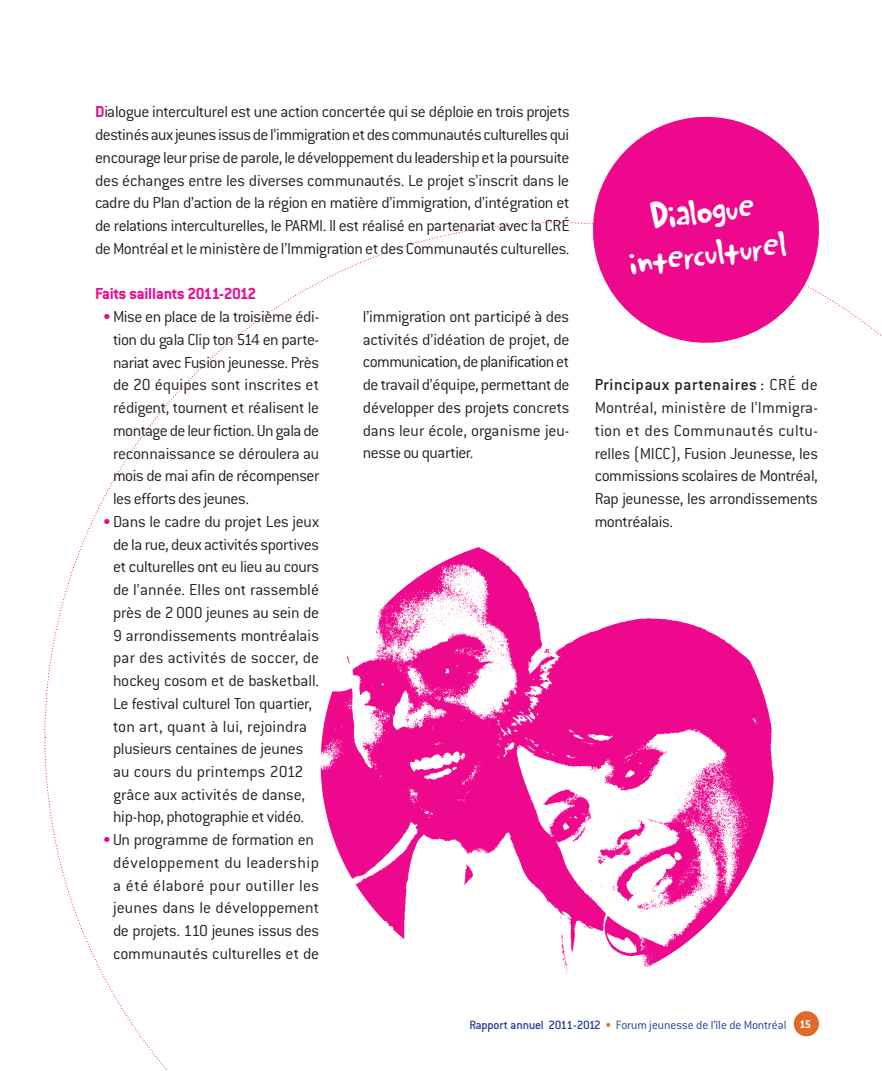
<style>
.page{position:relative;width:882px;height:1071px;background:#fff}
.page>*{position:absolute;margin:0;border:0;box-sizing:border-box;transform-origin:0 0}
.t1{font:38.5px/42px "Stanton ICG";color:#fff;text-align:center}
.t2{font:300 17.5px/22.8px "Conduit ITC";letter-spacing:-.01em;color:#231f20;text-align:justify}
.t3{font:700 17.5px "Conduit ITC";letter-spacing:-.035em;color:#ed088d}
.t4{font:300 13.12px "Conduit ITC";color:#253f8e}
.s1{font-weight:700;color:#ed088d}
.s2{color:#ed088d}
.s3{font-weight:500}
.s4{color:#de6b27}
.s5{font-weight:700;font-size:12.25px;color:#fff}
</style>
<div class="page">
<svg style="left:646px;top:779px;width:173px;height:258px"></svg>
<img style="left:321px;top:537px;width:453px;height:453px;border-radius:227px">
<svg style="left:586px;top:116px;width:240px;height:227px;fill:#ed088d"></svg>
<p class="t2" style="left:95px;top:100px;width:476px"><span class="s1">D</span>ialogue interculturel est une action concertée qui se déploie en trois projets destinés aux jeunes issus de l’immigration et des communautés culturelles qui encourage leur prise de parole, le développement du leadership et la poursuite des échanges entre les diverses communautés. Le projet s’inscrit dans le cadre du Plan d’action de la région en matière d’immigration, d’intégration et de relations interculturelles, le PARMI. Il est réalisé en partenariat avec la CRÉ de Montréal et le ministère de l’Immigration et des Communautés culturelles.</p>
<p class="t3" style="left:95px;top:284px;width:163px">Faits saillants 2011-2012</p>
<p class="t2" style="left:113px;top:305px;width:208px;text-indent:-10px"><span class="s2">•</span> Mise en place de la troisième édi&shy;tion du gala Clip ton 514 en parte&shy;nariat avec Fusion jeunesse. Près de 20 équipes sont inscrites et rédigent, tournent et réalisent le montage de leur fiction. Un gala de reconnaissance se déroulera au mois de mai afin de récompenser les efforts des jeunes.</p>
<p class="t2" style="left:103px;top:510px;width:218px;text-align:center"><span class="s2">•</span> Dans le cadre du projet Les jeux de la rue, deux activités sportives et culturelles ont eu lieu au cours de l’année. Elles ont rassemblé près de 2000 jeunes au sein de<br>9 arrondissements montréalais par des activités de soccer, de hockey cosom et de basketball.<br>Le festival culturel Ton quartier, ton art, quant à lui, rejoindra plusieurs centaines de jeunes<br>au cours du printemps 2012 grâce aux activités de danse, hip-hop, photographie et vidéo.</p>
<p class="t2" style="left:103px;top:828px;width:218px;text-align:center"><span class="s2">•</span> Un programme de formation en développement du leadership a été élaboré pour outiller les jeunes dans le développement de projets. 110 jeunes issus des communautés culturelles et de</p>
<p class="t2" style="left:363px;top:305px;width:208px">l’immigration ont participé à des activités d’idéation de projet, de communication, de planification et de travail d’équipe, permettant de développer des projets concrets dans leur école, organisme jeu&shy;nesse ou quartier.</p>
<h1 class="t1" style="left:621px;top:201px;width:160px;rotate:-7deg">Dialogue interculturel</h1>
<p class="t2" style="left:595px;top:373px;width:225px"><span class="s3">Principaux partenaires :</span> CRÉ de Montréal, ministère de l’Immigra&shy;tion et des Communautés cultu&shy;relles (MICC), Fusion Jeunesse, les commissions scolaires de Montréal, Rap jeunesse, les arrondissements montréalais.</p>
<p class="t4" style="left:470px;top:1018px;width:343px"><span class="s3">Rapport annuel 2011-2012</span> <span class="s4">•</span> Forum jeunesse de l’île de Montréal <span class="s5">15</span></p>
</div>
